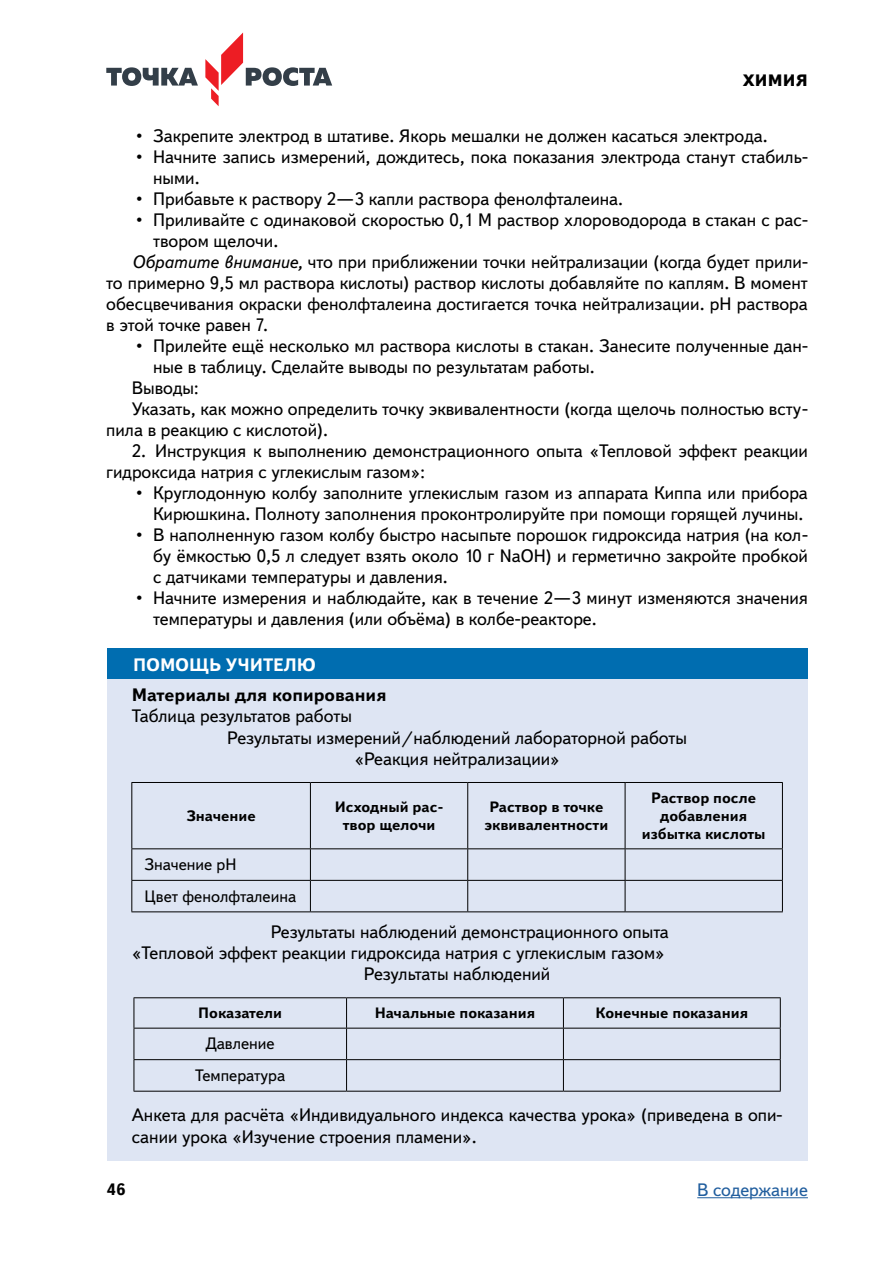
<style>
.page{position:relative;width:893px;height:1263px;background:#fff}
.page>*{position:absolute;margin:0;border:0;box-sizing:border-box;transform-origin:0 0}
.t1{font:18px/21px "Textbook New";color:#000}
.t2{font:700 18px "Textbook New";color:#000}
.t3{font:700 18px "Textbook New";color:#fff}
.t4{font:18px "Textbook New";color:#215e9e}
.t5{font:16.5px/31.5px "Textbook New";color:#000}
.t6{font:800 16.5px "Textbook New";letter-spacing:.01em;color:#000}
.t7{font:700 16.5px "Textbook New";color:#000}
.t8{font:700 15px/18px "Textbook New";color:#000;text-align:center}
.s1{font-style:italic}
</style>
<div class="page">
<svg style="left:106px;top:67px;width:92px;height:19px"></svg>
<svg style="left:205px;top:32px;width:127px;height:74px"></svg>
<hr style="left:697px;top:1197px;width:111px;height:1px;background:#215e9e">
<div style="left:108px;top:648px;width:700px;height:31px;background:#006db0"></div>
<div style="left:108px;top:679px;width:700px;height:482px;background:#dee5f3"></div>
<hr style="left:131px;top:849px;width:1px;height:31px;background:#000">
<hr style="left:310px;top:849px;width:1px;height:31px;background:#000">
<hr style="left:467px;top:849px;width:1px;height:31px;background:#000">
<hr style="left:625px;top:849px;width:1px;height:31px;background:#000">
<hr style="left:782px;top:849px;width:1px;height:31px;background:#000">
<hr style="left:131px;top:880px;width:179px;height:1px;background:#000">
<hr style="left:131px;top:881px;width:1px;height:30px;background:#000">
<hr style="left:131px;top:911px;width:179px;height:1px;background:#000">
<hr style="left:310px;top:880px;width:158px;height:1px;background:#000">
<hr style="left:310px;top:881px;width:1px;height:30px;background:#000">
<hr style="left:310px;top:911px;width:158px;height:1px;background:#000">
<hr style="left:468px;top:880px;width:157px;height:1px;background:#000">
<hr style="left:467px;top:881px;width:1px;height:30px;background:#000">
<hr style="left:468px;top:911px;width:157px;height:1px;background:#000">
<hr style="left:625px;top:880px;width:158px;height:1px;background:#000">
<hr style="left:625px;top:881px;width:1px;height:30px;background:#000">
<hr style="left:782px;top:881px;width:1px;height:30px;background:#000">
<hr style="left:625px;top:911px;width:158px;height:1px;background:#000">
<hr style="left:131px;top:782px;width:179px;height:1px;background:#000">
<hr style="left:131px;top:783px;width:1px;height:65px;background:#000">
<hr style="left:131px;top:848px;width:179px;height:1px;background:#000">
<hr style="left:310px;top:782px;width:158px;height:1px;background:#000">
<hr style="left:310px;top:783px;width:1px;height:65px;background:#000">
<hr style="left:310px;top:848px;width:158px;height:1px;background:#000">
<hr style="left:468px;top:782px;width:157px;height:1px;background:#000">
<hr style="left:467px;top:783px;width:1px;height:65px;background:#000">
<hr style="left:468px;top:848px;width:157px;height:1px;background:#000">
<hr style="left:625px;top:782px;width:158px;height:1px;background:#000">
<hr style="left:625px;top:783px;width:1px;height:65px;background:#000">
<hr style="left:782px;top:783px;width:1px;height:65px;background:#000">
<hr style="left:625px;top:848px;width:158px;height:1px;background:#000">
<hr style="left:134px;top:1028px;width:1px;height:31px;background:#000">
<hr style="left:346px;top:1028px;width:1px;height:31px;background:#000">
<hr style="left:563px;top:1028px;width:1px;height:31px;background:#000">
<hr style="left:780px;top:1028px;width:1px;height:31px;background:#000">
<hr style="left:134px;top:1059px;width:213px;height:1px;background:#000">
<hr style="left:134px;top:1060px;width:1px;height:31px;background:#000">
<hr style="left:134px;top:1091px;width:213px;height:1px;background:#000">
<hr style="left:347px;top:1059px;width:216px;height:1px;background:#000">
<hr style="left:346px;top:1060px;width:1px;height:31px;background:#000">
<hr style="left:347px;top:1091px;width:216px;height:1px;background:#000">
<hr style="left:563px;top:1059px;width:218px;height:1px;background:#000">
<hr style="left:563px;top:1060px;width:1px;height:31px;background:#000">
<hr style="left:780px;top:1060px;width:1px;height:31px;background:#000">
<hr style="left:563px;top:1091px;width:218px;height:1px;background:#000">
<hr style="left:134px;top:997px;width:213px;height:1px;background:#000">
<hr style="left:134px;top:998px;width:1px;height:30px;background:#000">
<hr style="left:134px;top:1028px;width:213px;height:1px;background:#000">
<hr style="left:347px;top:997px;width:216px;height:1px;background:#000">
<hr style="left:346px;top:998px;width:1px;height:30px;background:#000">
<hr style="left:347px;top:1028px;width:216px;height:1px;background:#000">
<hr style="left:563px;top:997px;width:218px;height:1px;background:#000">
<hr style="left:563px;top:998px;width:1px;height:30px;background:#000">
<hr style="left:780px;top:998px;width:1px;height:30px;background:#000">
<hr style="left:563px;top:1028px;width:218px;height:1px;background:#000">
<p class="t6" style="left:743px;top:70px;width:66px">ХИМИЯ</p>
<p class="t1" style="left:136px;top:125px;width:631px">• Закрепите электрод в штативе. Якорь мешалки не должен касаться электрода.</p>
<p class="t1" style="left:153px;top:146px;width:656px;text-indent:-17px">• Начните запись измерений, дождитесь, пока показания электрода станут стабиль&shy;ными.</p>
<p class="t1" style="left:136px;top:188px;width:486px">• Прибавьте к раствору 2―3 капли раствора фенолфталеина.</p>
<p class="t1" style="left:136px;top:209px;width:673px">• Приливайте с одинаковой скоростью 0,1 М раствор хлороводорода в стакан с рас-</p>
<p class="t1" style="left:153px;top:230px;width:124px">твором щелочи.</p>
<p class="t1" style="left:132px;top:251px;width:678px"><span class="s1">Обратите внимание,</span> что при приближении точки нейтрализации (когда будет прили-</p>
<p class="t1" style="left:106px;top:272px;width:703px">то примерно 9,5 мл раствора кислоты) раствор кислоты добавляйте по каплям. В момент</p>
<p class="t1" style="left:106px;top:293px;width:703px">обесцвечивания окраски фенолфталеина достигается точка нейтрализации. рН раствора</p>
<p class="t1" style="left:106px;top:314px;width:161px">в этой точке равен 7.</p>
<p class="t1" style="left:136px;top:335px;width:673px">• Прилейте ещё несколько мл раствора кислоты в стакан. Занесите полученные дан-</p>
<p class="t1" style="left:153px;top:356px;width:441px">ные в таблицу. Сделайте выводы по результатам работы.</p>
<p class="t1" style="left:132px;top:377px;width:68px">Выводы:</p>
<p class="t1" style="left:132px;top:398px;width:678px">Указать, как можно определить точку эквивалентности (когда щелочь полностью всту-</p>
<p class="t1" style="left:106px;top:419px;width:221px">пила в реакцию с кислотой).</p>
<p class="t1" style="left:106px;top:440px;width:703px;text-indent:26px">2. Инструкция к выполнению демонстрационного опыта «Тепловой эффект реакции гидроксида натрия с углекислым газом»:</p>
<p class="t1" style="left:136px;top:482px;width:673px;text-align:center">• Круглодонную колбу заполните углекислым газом из аппарата Киппа или прибора<br>Кирюшкина. Полноту заполнения проконтролируйте при помощи горящей лучины.</p>
<p class="t1" style="left:153px;top:524px;width:656px;text-align:justify;text-indent:-17px">• В наполненную газом колбу быстро насыпьте порошок гидроксида натрия (на кол&shy;бу ёмкостью 0,5 л следует взять около 10 г NaOH) и герметично закройте пробкой с датчиками температуры и давления.</p>
<p class="t1" style="left:153px;top:587px;width:656px;text-indent:-17px">• Начните измерения и наблюдайте, как в течение 2―3 минут изменяются значения температуры и давления (или объёма) в колбе-реакторе.</p>
<p class="t3" style="left:133px;top:653px;width:184px">ПОМОЩЬ УЧИТЕЛЮ</p>
<p class="t2" style="left:132px;top:684px;width:256px">Материалы для копирования</p>
<p class="t1" style="left:132px;top:706px;width:222px">Таблица результатов работы</p>
<p class="t1" style="left:227px;top:727px;width:461px">Результаты измерений/наблюдений лабораторной работы</p>
<p class="t1" style="left:354px;top:748px;width:207px">«Реакция нейтрализации»</p>
<p class="t8" style="left:186px;top:806px;width:71px">Значение</p>
<p class="t8" style="left:335px;top:797px;width:110px">Исходный рас&shy;твор щелочи</p>
<p class="t8" style="left:484px;top:797px;width:125px">Раствор в точке эквивалентности</p>
<p class="t8" style="left:642px;top:788px;width:125px">Раствор после добавления избытка кислоты</p>
<p class="t5" style="left:145px;top:849px;width:153px">Значение рН<br>Цвет фенолфталеина</p>
<p class="t1" style="left:271px;top:921px;width:400px">Результаты наблюдений демонстрационного опыта</p>
<p class="t1" style="left:132px;top:942px;width:535px">«Тепловой эффект реакции гидроксида натрия с углекислым газом»</p>
<p class="t1" style="left:364px;top:964px;width:188px">Результаты наблюдений</p>
<p class="t8" style="left:198px;top:1004px;width:85px">Показатели</p>
<p class="t8" style="left:375px;top:1004px;width:162px">Начальные показания</p>
<p class="t8" style="left:596px;top:1004px;width:154px">Конечные показания</p>
<p class="t5" style="left:195px;top:1028px;width:92px;text-align:center">Давление<br>Температура</p>
<p class="t1" style="left:132px;top:1104px;width:652px">Анкета для расчёта «Индивидуального индекса качества урока» (приведена в опи&shy;сании урока «Изучение строения пламени».</p>
<p class="t7" style="left:106px;top:1179px;width:21px">46</p>
<p class="t4" style="left:697px;top:1179px;width:112px">В содержание</p>
</div>
